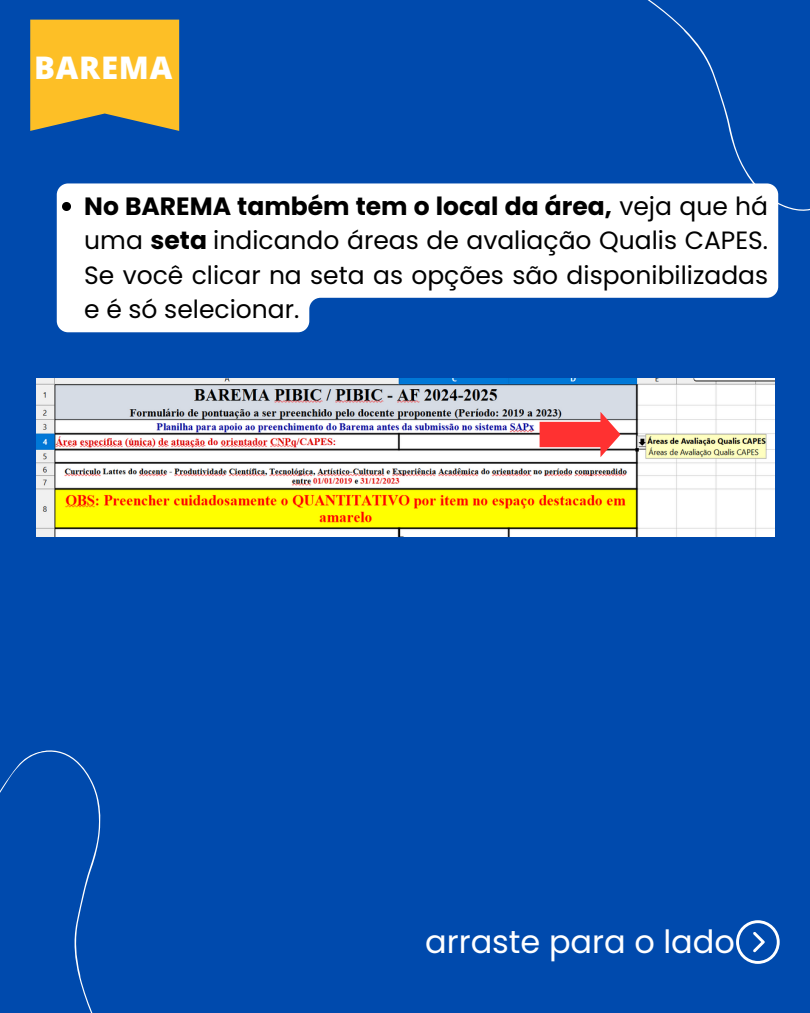
<style>
.page{position:relative;width:810px;height:1013px;background:#fff}
.page>*{position:absolute;margin:0;border:0;box-sizing:border-box;transform-origin:0 0}
.t1{font:32px "Poppins";color:#fff}
.t2{font:800 31.1px "Open Sans";letter-spacing:.025em;color:#fff}
.t3{font:25px/34.5px "Poppins";color:#000;text-align:justify}
.s1{font-weight:700}
</style>
<div class="page">
<div style="left:0;top:0;width:810px;height:1012px;background:#004aad"></div>
<svg style="left:647px;top:0;width:163px;height:232px"></svg>
<svg style="left:0;top:750px;width:101px;height:262px"></svg>
<svg style="left:736px;top:920px;width:44px;height:43px"></svg>
<svg style="left:30px;top:20px;width:149px;height:111px;background:#e8b530"></svg>
<img style="left:36px;top:378px;width:738px;height:158px">
<svg style="left:57px;top:183px;width:721px;height:149px;background:#d7e3f2"></svg>
<svg style="left:62px;top:202px;width:9px;height:9px"></svg>
<svg style="left:540px;top:412px;width:81px;height:45px;background:#e97a7b"></svg>
<p class="t2" style="left:34px;top:46px;width:140px">BAREMA</p>
<h1 class="t3" style="left:84px;top:189px;width:685px"><span class="s1">No BAREMA também tem o local da área,</span> veja que há uma <span class="s1">seta</span> indicando áreas de avaliação Qualis CAPES.<br>Se você clicar na seta as opções são disponibilizadas e é só selecionar.</h1>
<p class="t1" style="left:425px;top:919px;width:311px">arraste para o lado</p>
</div>
